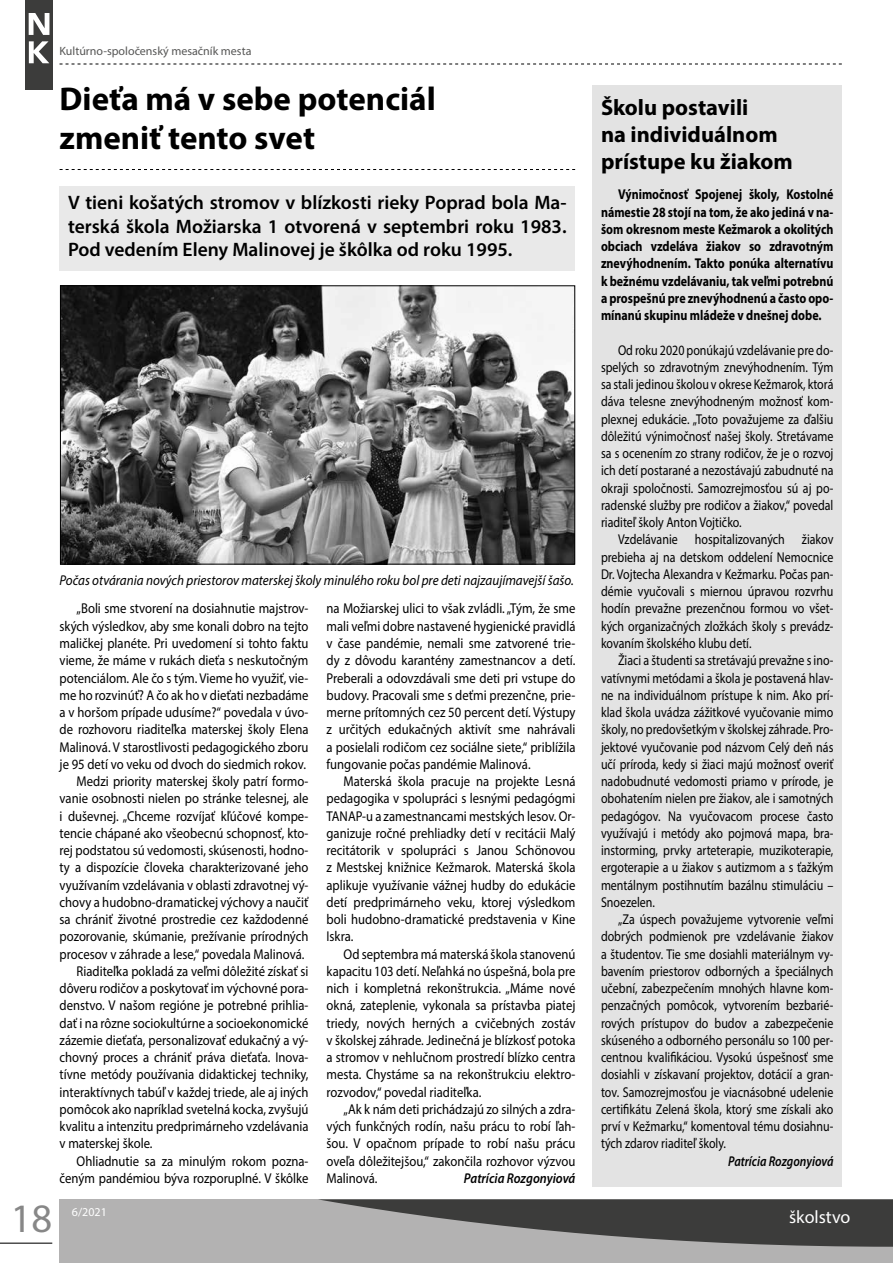
<style>
.page{position:relative;width:893px;height:1263px;background:#fff}
.page>*{position:absolute;margin:0;border:0;box-sizing:border-box;transform-origin:0 0}
.t1{font:40.5px "Myriad Pro";color:#878787}
.t2{font:700 33px/39.6px "Myriad Pro";color:#000}
.t3{font:700 22.5px/27px "Myriad Pro";color:#000}
.t4{font:600 19.5px/23.4px "Myriad Pro";color:#000;text-align:justify}
.t5{font:18px "Myriad Pro";color:#fff}
.t6{font:14.25px/17.2px "Myriad Pro";color:#000;text-align:justify;scale:.89 1}
.t7{font:14.25px/17.2px "Myriad Pro";color:#000;text-align:justify;scale:.84 1}
.t8{font:700 14.25px/17.2px "Myriad Pro";color:#000;text-align:justify;scale:.84 1}
.t9{font:italic 14.25px "Myriad Pro";color:#000;scale:.92 1}
.t10{font:italic 600 14.25px "Myriad Pro";color:#000;scale:.84 1}
.t11{font:italic 600 14.25px "Myriad Pro";color:#000;scale:.89 1}
.t12{font:12px "Myriad Pro";color:#575756}
.t13{font:12px "Myriad Pro";color:#fff}
</style>
<div class="page">
<div style="left:25px;top:0;width:28px;height:90px;background:#3c3c3b"></div>
<svg style="left:29px;top:41px;width:20px;height:22px"></svg>
<svg style="left:29px;top:13px;width:20px;height:22px"></svg>
<hr style="left:0;top:1242px;width:52px;height:2px;background:#000">
<svg style="left:60px;top:64px;width:782px;height:1px"></svg>
<div style="left:60px;top:1199px;width:833px;height:64px;background:#b3b2b2"></div>
<svg style="left:318px;top:1199px;width:575px;height:48px"></svg>
<div style="left:592px;top:85px;width:250px;height:1101px;background:#e3e3e3"></div>
<svg style="left:60px;top:169px;width:515px;height:1px"></svg>
<div style="left:60px;top:186px;width:515px;height:85px;background:#e9e9e9"></div>
<img style="left:62px;top:287px;width:511px;height:275px">
<div style="left:60px;top:285px;width:515px;height:279px;border:1px solid #000"></div>
<p class="t12" style="left:60px;top:43px;width:193px">Kultúrno-spoločenský mesačník mesta</p>
<h1 class="t1" style="left:11px;top:1193px;width:43px">18</h1>
<h2 class="t2" style="left:60px;top:78px;width:378px">Dieťa má v sebe potenciál zmeniť tento svet</h2>
<h3 class="t4" style="left:68px;top:191px;width:500px">V tieni košatých stromov v blízkosti rieky Poprad bola Ma&shy;terská škola Možiarska 1 otvorená v septembri roku 1983.<br>Pod vedením Eleny Malinovej je škôlka od roku 1995.</h3>
<p class="t9" style="left:60px;top:571px;width:560px">Počas otvárania nových priestorov materskej školy minulého roku bol pre deti najzaujímavejší šašo.</p>
<p class="t6" style="left:77px;top:600px;width:262px">„Boli sme stvorení na dosiahnutie majstrov-</p>
<p class="t6" style="left:60px;top:617px;width:281px">ských výsledkov, aby sme konali dobro na tejto</p>
<p class="t6" style="left:60px;top:634px;width:281px">maličkej planéte. Pri uvedomení si tohto faktu</p>
<p class="t6" style="left:60px;top:652px;width:281px">vieme, že máme v rukách dieťa s neskutočným</p>
<p class="t6" style="left:60px;top:669px;width:281px">potenciálom. Ale čo s tým. Vieme ho využiť, vie-</p>
<p class="t6" style="left:60px;top:686px;width:281px">me ho rozvinúť? A čo ak ho v dieťati nezbadáme</p>
<p class="t6" style="left:60px;top:703px;width:281px">a v horšom prípade udusíme?“ povedala v úvo-</p>
<p class="t6" style="left:60px;top:721px;width:281px">de rozhovoru riaditeľka materskej školy Elena</p>
<p class="t6" style="left:60px;top:738px;width:281px">Malinová. V starostlivosti pedagogického zboru</p>
<p class="t6" style="left:60px;top:755px;width:278px">je 95 detí vo veku od dvoch do siedmich rokov.</p>
<p class="t6" style="left:77px;top:772px;width:262px">Medzi priority materskej školy patrí formo-</p>
<p class="t6" style="left:60px;top:790px;width:281px">vanie osobnosti nielen po stránke telesnej, ale</p>
<p class="t6" style="left:60px;top:807px;width:281px">i duševnej. „Chceme rozvíjať kľúčové kompe-</p>
<p class="t6" style="left:60px;top:824px;width:281px">tencie chápané ako všeobecnú schopnosť, kto-</p>
<p class="t6" style="left:60px;top:841px;width:281px">rej podstatou sú vedomosti, skúsenosti, hodno-</p>
<p class="t6" style="left:60px;top:859px;width:281px">ty a dispozície človeka charakterizované jeho</p>
<p class="t6" style="left:60px;top:876px;width:281px">využívaním vzdelávania v oblasti zdravotnej vý-</p>
<p class="t6" style="left:60px;top:893px;width:281px">chovy a hudobno-dramatickej výchovy a naučiť</p>
<p class="t6" style="left:60px;top:910px;width:281px">sa chrániť životné prostredie cez každodenné</p>
<p class="t6" style="left:60px;top:928px;width:281px">pozorovanie, skúmanie, prežívanie prírodných</p>
<p class="t6" style="left:60px;top:945px;width:277px">procesov v záhrade a lese,“ povedala Malinová.</p>
<p class="t6" style="left:77px;top:962px;width:262px">Riaditeľka pokladá za veľmi dôležité získať si</p>
<p class="t6" style="left:60px;top:979px;width:281px">dôveru rodičov a poskytovať im výchovné pora-</p>
<p class="t6" style="left:60px;top:997px;width:281px">denstvo. V našom regióne je potrebné prihlia-</p>
<p class="t6" style="left:60px;top:1014px;width:281px">dať i na rôzne sociokultúrne a socioekonomické</p>
<p class="t6" style="left:60px;top:1031px;width:281px">zázemie dieťaťa, personalizovať edukačný a vý-</p>
<p class="t6" style="left:60px;top:1048px;width:281px">chovný proces a chrániť práva dieťaťa. Inova-</p>
<p class="t6" style="left:60px;top:1066px;width:281px">tívne metódy používania didaktickej techniky,</p>
<p class="t6" style="left:60px;top:1083px;width:281px">interaktívnych tabúľ v každej triede, ale aj iných</p>
<p class="t6" style="left:60px;top:1100px;width:281px">pomôcok ako napríklad svetelná kocka, zvyšujú</p>
<p class="t6" style="left:60px;top:1117px;width:281px">kvalitu a intenzitu predprimárneho vzdelávania</p>
<p class="t6" style="left:60px;top:1135px;width:106px">v materskej škole.</p>
<p class="t6" style="left:77px;top:1152px;width:262px">Ohliadnutie sa za minulým rokom pozna-</p>
<p class="t6" style="left:60px;top:1169px;width:281px">čeným pandémiou býva rozporuplné. V škôlke</p>
<p class="t6" style="left:327px;top:600px;width:281px">na Možiarskej ulici to však zvládli. „Tým, že sme mali veľmi dobre nastavené hygienické pravidlá v čase pandémie, nemali sme zatvorené trie&shy;dy z dôvodu karantény zamestnancov a detí.<br>Preberali a odovzdávali sme deti pri vstupe do budovy. Pracovali sme s deťmi prezenčne, prie&shy;merne prítomných cez 50 percent detí. Výstupy z určitých edukačných aktivít sme nahrávali a posielali rodičom cez sociálne siete,“ priblížila fungovanie počas pandémie Malinová.</p>
<p class="t6" style="left:327px;top:772px;width:281px;text-indent:17px">Materská škola pracuje na projekte Lesná pedagogika v spolupráci s lesnými pedagógmi TANAP-u a zamestnancami mestských lesov. Or&shy;ganizuje ročné prehliadky detí v recitácii Malý recitátorik v spolupráci s Janou Schönovou z Mestskej knižnice Kežmarok. Materská škola aplikuje využívanie vážnej hudby do edukácie detí predprimárneho veku, ktorej výsledkom boli hudobno-dramatické predstavenia v Kine Iskra.</p>
<p class="t6" style="left:327px;top:945px;width:281px;text-indent:17px">Od septembra má materská škola stanovenú kapacitu 103 detí. Neľahká no úspešná, bola pre nich i kompletná rekonštrukcia. „Máme nové okná, zateplenie, vykonala sa prístavba piatej triedy, nových herných a cvičebných zostáv v školskej záhrade. Jedinečná je blízkosť potoka a stromov v nehlučnom prostredí blízko centra mesta. Chystáme sa na rekonštrukciu elektro&shy;rozvodov,“ povedal riaditeľka.</p>
<p class="t6" style="left:327px;top:1100px;width:281px;text-indent:17px">„Ak k nám deti prichádzajú zo silných a zdra&shy;vých funkčných rodín, našu prácu to robí ľah&shy;šou. V opačnom prípade to robí našu prácu oveľa dôležitejšou,“ zakončila rozhovor výzvou Malinová.</p>
<p class="t11" style="left:464px;top:1170px;width:127px">Patrícia Rozgonyiová</p>
<h3 class="t3" style="left:601px;top:93px;width:193px">Školu postavili<br>na individuálnom prístupe ku žiakom</h3>
<p class="t8" style="left:601px;top:186px;width:278px;text-indent:17px">Výnimočnosť Spojenej školy, Kostolné námestie 28 stojí na tom, že ako jediná v na&shy;šom okresnom meste Kežmarok a okolitých obciach vzdeláva žiakov so zdravotným znevýhodnením. Takto ponúka alternatívu k bežnému vzdelávaniu, tak veľmi potrebnú a prospešnú pre znevýhodnenú a často opo&shy;mínanú skupinu mládeže v dnešnej dobe.</p>
<p class="t7" style="left:601px;top:341px;width:278px;text-indent:17px">Od roku 2020 ponúkajú vzdelávanie pre do&shy;spelých so zdravotným znevýhodnením. Tým sa stali jedinou školou v okrese Kežmarok, ktorá dáva telesne znevýhodneným možnosť kom&shy;plexnej edukácie. „Toto považujeme za ďalšiu dôležitú výnimočnosť našej školy. Stretávame sa s ocenením zo strany rodičov, že je o rozvoj ich detí postarané a nezostávajú zabudnuté na okraji spoločnosti. Samozrejmosťou sú aj po&shy;radenské služby pre rodičov a žiakov,“ povedal riaditeľ školy Anton Vojtičko.</p>
<p class="t7" style="left:601px;top:531px;width:278px;text-indent:17px">Vzdelávanie hospitalizovaných žiakov prebieha aj na detskom oddelení Nemocnice Dr. Vojtecha Alexandra v Kežmarku. Počas pan&shy;démie vyučovali s miernou úpravou rozvrhu hodín prevažne prezenčnou formou vo všet&shy;kých organizačných zložkách školy s prevádz&shy;kovaním školského klubu detí.</p>
<p class="t7" style="left:601px;top:652px;width:278px;text-indent:17px">Žiaci a študenti sa stretávajú prevažne s ino&shy;vatívnymi metódami a škola je postavená hlav&shy;ne na individuálnom prístupe k nim. Ako prí&shy;klad škola uvádza zážitkové vyučovanie mimo školy, no predovšetkým v školskej záhrade. Pro&shy;jektové vyučovanie pod názvom Celý deň nás učí príroda, kedy si žiaci majú možnosť overiť nadobudnuté vedomosti priamo v prírode, je obohatením nielen pre žiakov, ale i samotných pedagógov. Na vyučovacom procese často využívajú i metódy ako pojmová mapa, bra&shy;instorming, prvky arteterapie, muzikoterapie, ergoterapie a u žiakov s autizmom a s ťažkým mentálnym postihnutím bazálnu stimuláciu – Snoezelen.</p>
<p class="t7" style="left:601px;top:910px;width:278px;text-indent:17px">„Za úspech považujeme vytvorenie veľmi dobrých podmienok pre vzdelávanie žiakov a študentov. Tie sme dosiahli materiálnym vy&shy;bavením priestorov odborných a špeciálnych učební, zabezpečením mnohých hlavne kom&shy;penzačných pomôcok, vytvorením bezbarié&shy;rových prístupov do budov a zabezpečenie skúseného a odborného personálu so 100 per&shy;centnou kvalifikáciou. Vysokú úspešnosť sme dosiahli v získavaní projektov, dotácií a gran&shy;tov. Samozrejmosťou je viacnásobné udelenie certifikátu Zelená škola, ktorý sme získali ako prví v Kežmarku,“ komentoval tému dosiahnu&shy;tých zdarov riaditeľ školy.</p>
<p class="t10" style="left:728px;top:1153px;width:127px">Patrícia Rozgonyiová</p>
<p class="t13" style="left:72px;top:1204px;width:36px">6/2021</p>
<p class="t5" style="left:789px;top:1206px;width:63px">školstvo</p>
</div>
